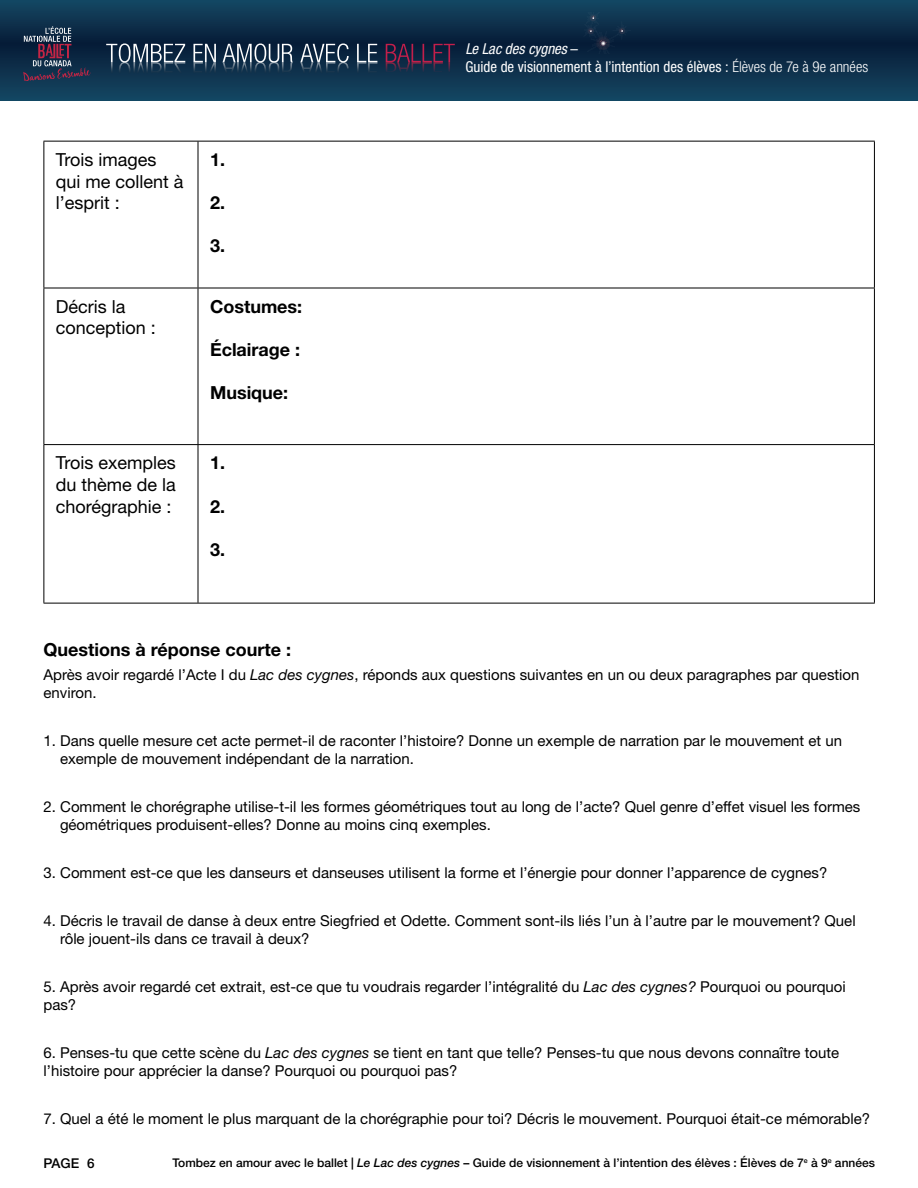
<style>
.page{position:relative;width:918px;height:1188px;background:#fff}
.page>*{position:absolute;margin:0;border:0;box-sizing:border-box;transform-origin:0 0}
.t1{font:18px/21.6px "Helvetica Neue LT Std";color:#000}
.t2{font:700 18px "Helvetica Neue LT Std";color:#000}
.t3{font:15px/18px "Helvetica Neue LT Std";color:#000}
.t4{font:condensed 15px/18px "Helvetica Neue LT Std";color:#fff}
.t5{font:500 13.5px "Helvetica Neue LT Std";color:#000}
.t6{font:500 12px "Helvetica Neue LT Std";color:#000}
.s1{font-style:italic}
.s2{font-weight:300}
</style>
<div class="page">
<hr style="left:44px;top:141px;width:154px;height:1px;background:#000">
<hr style="left:44px;top:142px;width:1px;height:146px;background:#000">
<hr style="left:198px;top:141px;width:677px;height:1px;background:#000">
<hr style="left:198px;top:142px;width:1px;height:146px;background:#000">
<hr style="left:874px;top:142px;width:1px;height:146px;background:#000">
<hr style="left:44px;top:288px;width:154px;height:1px;background:#000">
<hr style="left:44px;top:288px;width:1px;height:156px;background:#000">
<hr style="left:198px;top:288px;width:677px;height:1px;background:#000">
<hr style="left:198px;top:288px;width:1px;height:156px;background:#000">
<hr style="left:874px;top:288px;width:1px;height:156px;background:#000">
<hr style="left:44px;top:444px;width:154px;height:1px;background:#000">
<hr style="left:44px;top:445px;width:1px;height:158px;background:#000">
<hr style="left:198px;top:444px;width:677px;height:1px;background:#000">
<hr style="left:198px;top:445px;width:1px;height:158px;background:#000">
<hr style="left:874px;top:445px;width:1px;height:158px;background:#000">
<hr style="left:44px;top:603px;width:154px;height:1px;background:#000">
<hr style="left:198px;top:603px;width:677px;height:1px;background:#000">
<div style="left:0;top:0;width:918px;height:43px;background:linear-gradient(to bottom,#154864,#071c37)"></div>
<div style="left:0;top:43px;width:918px;height:58px;background:linear-gradient(to bottom,#071b36,#144763)"></div>
<svg style="left:106px;top:44px;width:187px;height:37px;background:#324c63"></svg>
<svg style="left:300px;top:44px;width:77px;height:37px;background:#2d485f"></svg>
<svg style="left:386px;top:44px;width:69px;height:37px;background:#282946"></svg>
<svg style="left:584px;top:12px;width:47px;height:41px;background:#112c47"></svg>
<svg style="left:23px;top:26px;width:68px;height:55px;background:#313851"></svg>
<p class="t1" style="left:56px;top:149px;width:129px">Trois images qui me collent à l’esprit :</p>
<p class="t2" style="left:210px;top:148px;width:17px">1.</p>
<p class="t2" style="left:210px;top:192px;width:17px">2.</p>
<p class="t2" style="left:210px;top:235px;width:17px">3.</p>
<p class="t1" style="left:56px;top:295px;width:102px">Décris la conception :</p>
<p class="t2" style="left:210px;top:295px;width:94px">Costumes:</p>
<p class="t2" style="left:210px;top:338px;width:92px">Éclairage :</p>
<p class="t2" style="left:210px;top:382px;width:80px">Musique:</p>
<p class="t1" style="left:56px;top:452px;width:122px;text-align:justify">Trois exemples du thème de la chorégraphie :</p>
<p class="t2" style="left:210px;top:452px;width:17px">1.</p>
<p class="t2" style="left:210px;top:495px;width:17px">2.</p>
<p class="t2" style="left:210px;top:538px;width:17px">3.</p>
<p class="t4" style="left:465px;top:40px;width:404px"><span class="s1">Le Lac des cygnes</span> –<br>Guide de visionnement à l’intention des élèves : <span class="s2">Élèves de 7e à 9e années</span></p>
<p class="t2" style="left:44px;top:639px;width:249px">Questions à réponse courte :</p>
<p class="t3" style="left:44px;top:666px;width:818px">Après avoir regardé l’Acte I du <span class="s1">Lac des cygnes</span>, réponds aux questions suivantes en un ou deux paragraphes par question environ.</p>
<p class="t3" style="left:60px;top:732px;width:784px;text-indent:-16px">1. Dans quelle mesure cet acte permet-il de raconter l’histoire? Donne un exemple de narration par le mouvement et un exemple de mouvement indépendant de la narration.</p>
<p class="t3" style="left:60px;top:798px;width:802px;text-indent:-16px">2. Comment le chorégraphe utilise-t-il les formes géométriques tout au long de l’acte? Quel genre d’effet visuel les formes géométriques produisent-elles? Donne au moins cinq exemples.</p>
<p class="t3" style="left:44px;top:864px;width:785px">3. Comment est-ce que les danseurs et danseuses utilisent la forme et l’énergie pour donner l’apparence de cygnes?</p>
<p class="t3" style="left:60px;top:912px;width:797px;text-indent:-16px">4. Décris le travail de danse à deux entre Siegfried et Odette. Comment sont-ils liés l’un à l’autre par le mouvement? Quel rôle jouent-ils dans ce travail à deux?</p>
<p class="t3" style="left:44px;top:978px;width:804px">5. Après avoir regardé cet extrait, est-ce que tu voudrais regarder l’intégralité du <span class="s1">Lac des cygnes?</span> Pourquoi ou pourquoi pas?</p>
<p class="t3" style="left:44px;top:1044px;width:797px">6. Penses-tu que cette scène du <span class="s1">Lac des cygnes</span> se tient en tant que telle? Penses-tu que nous devons connaître toute l’histoire pour apprécier la danse? Pourquoi ou pourquoi pas?</p>
<p class="t3" style="left:44px;top:1110px;width:828px">7. Quel a été le moment le plus marquant de la chorégraphie pour toi? Décris le mouvement. Pourquoi était-ce mémorable?</p>
<p class="t5" style="left:44px;top:1155px;width:53px">PAGE 6</p>
<p class="t6" style="left:172px;top:1155px;width:704px">Tombez en amour avec le ballet | <span class="s1">Le Lac des cygnes</span> – Guide de visionnement à l’intention des élèves : Élèves de 7<sup>e</sup> à 9<sup>e</sup> années</p>
</div>
